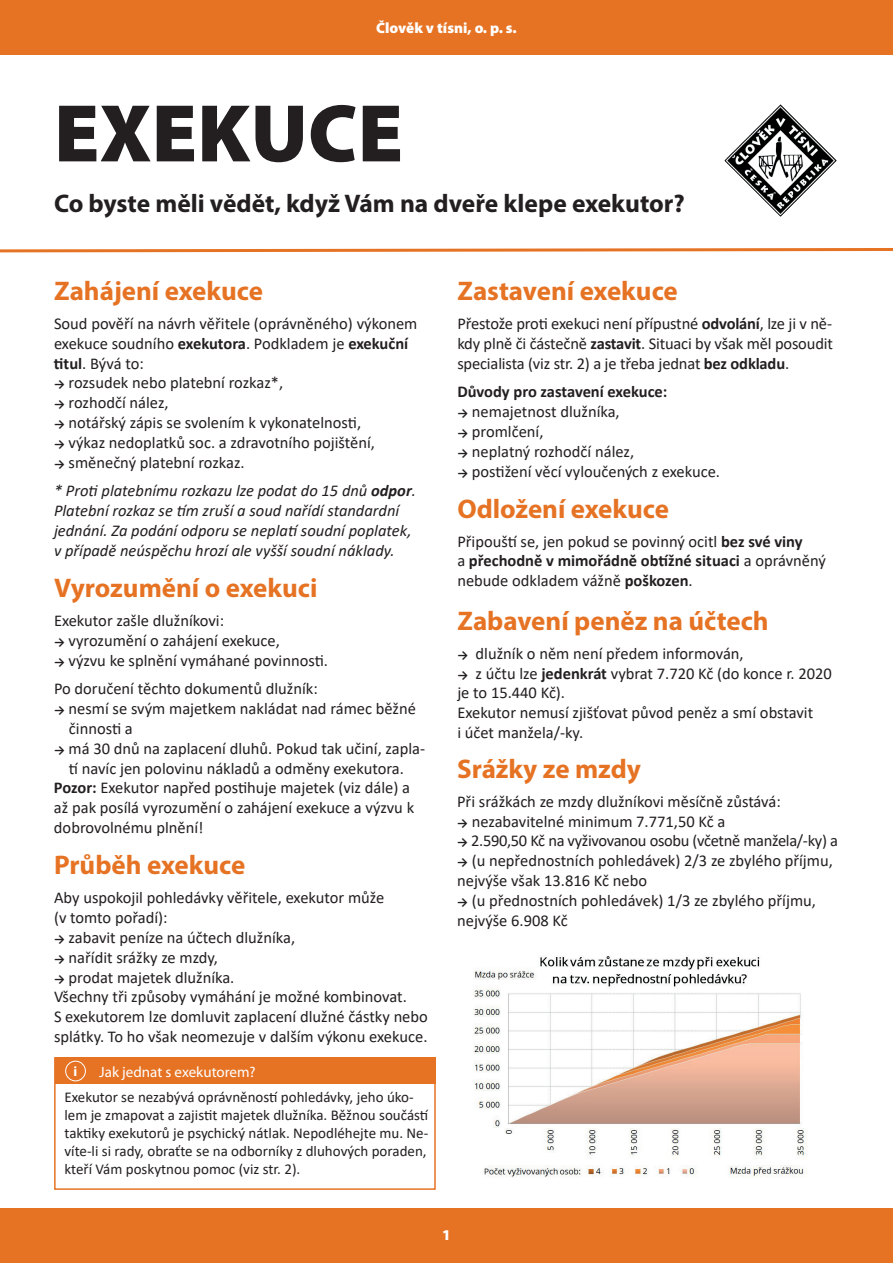
<style>
.page{position:relative;width:893px;height:1263px;background:#fff}
.page>*{position:absolute;margin:0;border:0;box-sizing:border-box;transform-origin:0 0}
.t1{font:900 82.5px "Myriad Pro";color:#231f20}
.t2{font:700 27px "Myriad Pro";color:#e67324}
.t3{font:700 25.5px "Myriad Pro";color:#231f20}
.t4{font:16.5px/19.8px "Calibri";color:#231f20}
.t5{font:italic 16.5px/19.8px "Calibri";color:#231f20}
.t6{font:16.5px "Calibri";letter-spacing:-.02em;color:#231f20}
.t7{font:700 16.5px "Calibri";color:#231f20}
.t8{font:15px/18px "Calibri";color:#231f20}
.t9{font:15px "Myriad Pro";color:#fff}
.t10{font:900 15px "Myriad Pro";color:#fff}
.t11{font:700 13.95px "Myriad Pro";color:#fff}
.s1{font-weight:700}
.s2{font-weight:700;font-size:12px}
.s3{font-weight:700;font-style:normal;font-size:12px}
.s4{font-style:normal}
</style>
<div class="page">
<div style="left:0;top:0;width:893px;height:54px;background:#e67324"></div>
<img style="left:724px;top:104px;width:113px;height:113px">
<div style="left:54px;top:1057px;width:382px;height:133px;background:#fff;border:2px solid #e67324"></div>
<div style="left:55px;top:1057px;width:381px;height:27px;background:#e67324"></div>
<div style="left:65px;top:1061px;width:21px;height:20px;border:1px solid #fff;border-radius:50%"></div>
<div style="left:0;top:1209px;width:893px;height:54px;background:#e67324"></div>
<svg style="left:0;top:248px;width:893px;height:5px"></svg>
<img style="left:474px;top:956px;width:333px;height:222px">
<p class="t10" style="left:376px;top:19px;width:142px">Člověk v tísni, o. p. s.</p>
<h1 class="t1" style="left:54px;top:87px;width:351px">EXEKUCE</h1>
<h3 class="t3" style="left:54px;top:187px;width:632px">Co byste měli vědět, když Vám na dveře klepe exekutor?</h3>
<h2 class="t2" style="left:54px;top:273px;width:210px">Zahájení exekuce</h2>
<p class="t4" style="left:54px;top:313px;width:365px">Soud pověří na návrh věřitele (oprávněného) výkonem exekuce soudního <span class="s1">exekutora</span>. Podkladem je <span class="s1">exekuční titul</span>. Bývá to:</p>
<p class="t4" style="left:54px;top:373px;width:231px"><span class="s2">→</span> rozsudek nebo platební rozkaz*,</p>
<p class="t4" style="left:54px;top:392px;width:116px"><span class="s2">→</span> rozhodčí nález,</p>
<p class="t4" style="left:54px;top:412px;width:309px"><span class="s2">→</span> notářský zápis se svolením k vykonatelnosti,</p>
<p class="t4" style="left:54px;top:432px;width:322px"><span class="s2">→</span> výkaz nedoplatků soc. a zdravotního pojištění,</p>
<p class="t5" style="left:54px;top:447px;width:363px;line-height:28.8px"><span class="s3">→</span> <span class="s4">směnečný platební rozkaz.<br></span>* Proti platebnímu rozkazu lze podat do 15 dnů <span class="s1">odpor</span>.</p>
<p class="t5" style="left:54px;top:500px;width:359px">Platební rozkaz se tím zruší a soud nařídí standardní jednání. Za podání odporu se neplatí soudní poplatek, v případě neúspěchu hrozí ale vyšší soudní náklady.</p>
<h2 class="t2" style="left:54px;top:570px;width:265px">Vyrozumění o exekuci</h2>
<p class="t4" style="left:54px;top:610px;width:172px">Exekutor zašle dlužníkovi:</p>
<p class="t4" style="left:54px;top:630px;width:227px"><span class="s2">→</span> vyrozumění o zahájení exekuce,</p>
<p class="t4" style="left:54px;top:645px;width:276px;line-height:28.8px"><span class="s2">→</span> výzvu ke splnění vymáhané povinnosti.<br>Po doručení těchto dokumentů dlužník:</p>
<p class="t4" style="left:69px;top:698px;width:348px;text-indent:-15px"><span class="s2">→</span> nesmí se svým majetkem nakládat nad rámec běžné činnosti a</p>
<p class="t4" style="left:54px;top:738px;width:373px"><span class="s2">→</span> má 30 dnů na zaplacení dluhů. Pokud tak učiní, zapla-</p>
<p class="t4" style="left:69px;top:758px;width:336px">tí navíc jen polovinu nákladů a odměny exekutora.</p>
<p class="t4" style="left:54px;top:778px;width:358px"><span class="s1">Pozor:</span> Exekutor napřed postihuje majetek (viz dále) a</p>
<p class="t4" style="left:54px;top:797px;width:362px">až pak posílá vyrozumění o zahájení exekuce a výzvu k</p>
<p class="t4" style="left:54px;top:817px;width:151px">dobrovolnému plnění!</p>
<h2 class="t2" style="left:54px;top:848px;width:193px">Průběh exekuce</h2>
<p class="t4" style="left:54px;top:887px;width:332px">Aby uspokojil pohledávky věřitele, exekutor může (v tomto pořadí):</p>
<p class="t4" style="left:54px;top:927px;width:243px"><span class="s2">→</span> zabavit peníze na účtech dlužníka,</p>
<p class="t4" style="left:54px;top:947px;width:165px"><span class="s2">→</span> nařídit srážky ze mzdy,</p>
<p class="t4" style="left:54px;top:967px;width:375px"><span class="s2">→</span> prodat majetek dlužníka.<br>Všechny tři způsoby vymáhání je možné kombinovat.<br>S exekutorem lze domluvit zaplacení dlužné částky nebo splátky. To ho však neomezuje v dalším výkonu exekuce.</p>
<p class="t9" style="left:99px;top:1062px;width:158px">Jak jednat s exekutorem?</p>
<p class="t8" style="left:64px;top:1088px;width:365px">Exekutor se nezabývá oprávněností pohledávky, jeho úko&shy;lem je zmapovat a zajistit majetek dlužníka. Běžnou součástí taktiky exekutorů je psychický nátlak. Nepodléhejte mu. Ne&shy;víte-li si rady, obraťte se na odborníky z dluhových poraden, kteří Vám poskytnou pomoc (viz str. 2).</p>
<p class="t11" style="left:74px;top:1062px;width:5px">i</p>
<h2 class="t2" style="left:457px;top:273px;width:222px">Zastavení exekuce</h2>
<p class="t4" style="left:457px;top:313px;width:377px;text-align:justify">Přestože proti exekuci není přípustné <span class="s1">odvolání</span>, lze ji v ně&shy;kdy plně či částečně <span class="s1">zastavit</span>. Situaci by však měl posoudit specialista (viz str. 2) a je třeba jednat <span class="s1">bez odkladu</span>.</p>
<p class="t7" style="left:457px;top:380px;width:212px">Důvody pro zastavení exekuce:</p>
<p class="t4" style="left:457px;top:401px;width:164px"><span class="s2">→</span> nemajetnost dlužníka,</p>
<p class="t4" style="left:457px;top:421px;width:88px"><span class="s2">→</span> promlčení,</p>
<p class="t4" style="left:457px;top:441px;width:178px"><span class="s2">→</span> neplatný rozhodčí nález,</p>
<p class="t4" style="left:457px;top:461px;width:264px"><span class="s2">→</span> postižení věcí vyloučených z exekuce.</p>
<h2 class="t2" style="left:457px;top:491px;width:213px">Odložení exekuce</h2>
<p class="t4" style="left:457px;top:531px;width:370px">Připouští se, jen pokud se povinný ocitl <span class="s1">bez své viny<br></span>a <span class="s1">přechodně v mimořádně obtížné situaci</span> a oprávněný nebude odkladem vážně <span class="s1">poškozen</span>.</p>
<h2 class="t2" style="left:457px;top:603px;width:313px">Zabavení peněz na účtech</h2>
<p class="t4" style="left:457px;top:643px;width:288px"><span class="s2">→</span> dlužník o něm není předem informován,</p>
<p class="t4" style="left:457px;top:663px;width:376px"><span class="s2">→</span> z účtu lze <span class="s1">jedenkrát</span> vybrat 7.720 Kč (do konce r. 2020 je to 15.440 Kč).<br>Exekutor nemusí zjišťovat původ peněz a smí obstavit<br>i účet manžela/-ky.</p>
<h2 class="t2" style="left:457px;top:751px;width:185px">Srážky ze mzdy</h2>
<p class="t4" style="left:457px;top:791px;width:325px">Při srážkách ze mzdy dlužníkovi měsíčně zůstává:</p>
<p class="t4" style="left:457px;top:811px;width:270px"><span class="s2">→</span> nezabavitelné minimum 7.771,50 Kč a</p>
<p class="t6" style="left:457px;top:829px;width:382px"><span class="s2">→</span> 2.590,50 Kč na vyživovanou osobu (včetně manžela/-ky) a</p>
<p class="t4" style="left:457px;top:850px;width:377px"><span class="s2">→</span> (u nepřednostních pohledávek) 2/3 ze zbylého příjmu, nejvýše však 13.816 Kč nebo</p>
<p class="t4" style="left:457px;top:890px;width:360px"><span class="s2">→</span> (u přednostních pohledávek) 1/3 ze zbylého příjmu, nejvýše 6.908 Kč</p>
<p class="t10" style="left:442px;top:1226px;width:10px">1</p>
</div>
